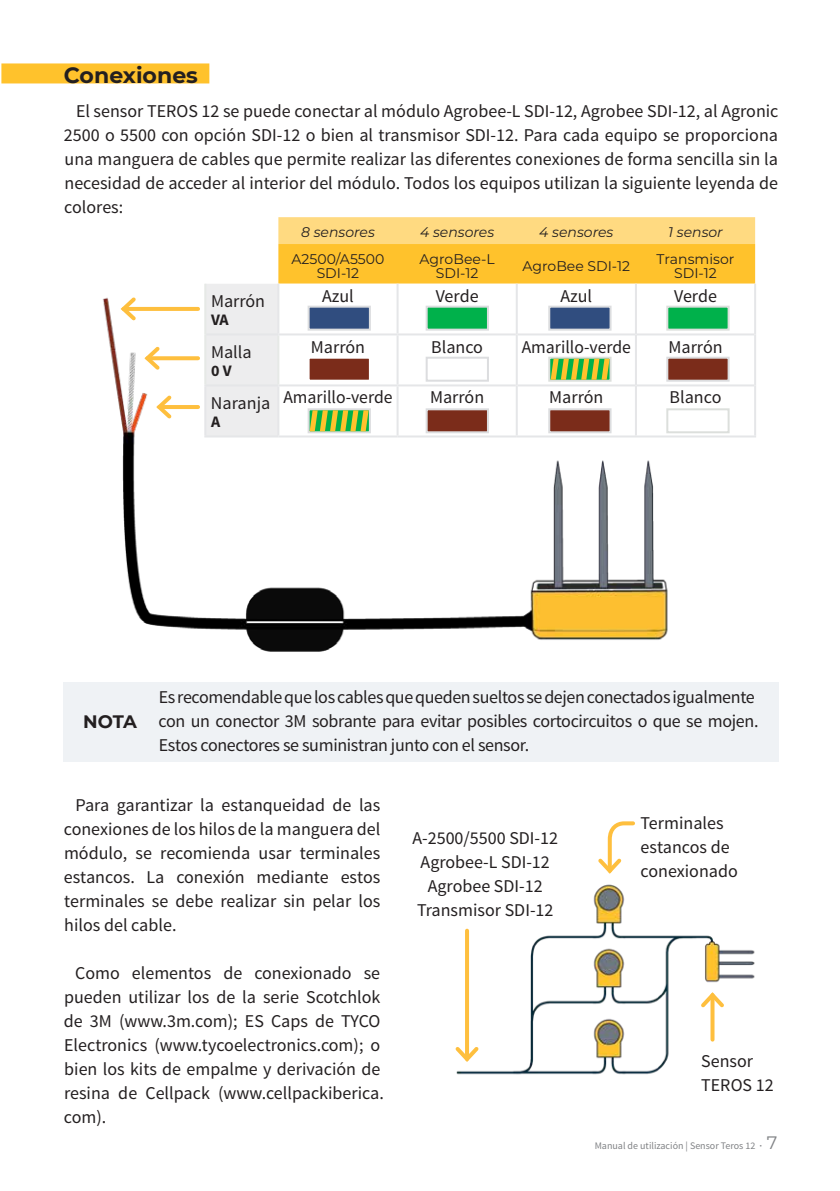
<style>
.page{position:relative;width:840px;height:1191px;background:#fff}
.page>*{position:absolute;margin:0;border:0;box-sizing:border-box;transform-origin:0 0}
.t1{font:700 22px "Montserrat";color:#231f20}
.t2{font:18px/24px "Source Sans Pro";color:#231f20}
.t3{font:18px/24px "Source Sans Pro";letter-spacing:-.02em;color:#231f20}
.t4{font:700 18px "Montserrat";color:#231f20}
.t5{font:700 16px "Source Sans Pro";color:#231f20}
.t6{font:14px/14px "Montserrat";color:#231f20;text-align:center}
.t7{font:italic 14px "Montserrat";color:#231f20}
.t8{font:10px "Source Sans Pro";color:#808285}
.s1{font-weight:600}
.s2{font-family:"Montserrat";font-size:18px}
</style>
<div class="page">
<div style="left:1px;top:63px;width:208px;height:20px;background:#ffc22c"></div>
<img style="left:102px;top:297px;width:575px;height:355px">
<hr style="left:159px;top:405px;width:39px;height:4px;background:#febf3e">
<svg style="left:153px;top:392px;width:22px;height:30px"></svg>
<div style="left:64px;top:682px;width:714px;height:80px;background:#eff2f5"></div>
<img style="left:456px;top:884px;width:299px;height:191px">
<hr style="left:465px;top:930px;width:4px;height:129px;background:#febf3e">
<svg style="left:455px;top:1043px;width:27px;height:22px"></svg>
<svg style="left:598px;top:821px;width:37px;height:53px"></svg>
<svg style="left:710px;top:1011px;width:4px;height:28px"></svg>
<svg style="left:697px;top:989px;width:30px;height:22px"></svg>
<svg style="left:163px;top:356px;width:35px;height:4px"></svg>
<svg style="left:141px;top:343px;width:22px;height:30px"></svg>
<svg style="left:139px;top:307px;width:59px;height:4px"></svg>
<svg style="left:118px;top:297px;width:21px;height:27px"></svg>
<hr style="left:204px;top:386px;width:2px;height:49px;background:#e5e6e8">
<hr style="left:204px;top:384px;width:74px;height:2px;background:#e5e6e8">
<hr style="left:204px;top:435px;width:74px;height:2px;background:#e5e6e8">
<hr style="left:278px;top:435px;width:119px;height:2px;background:#e5e6e8">
<hr style="left:397px;top:435px;width:119px;height:2px;background:#e5e6e8">
<hr style="left:516px;top:435px;width:119px;height:2px;background:#e5e6e8">
<hr style="left:635px;top:435px;width:120px;height:2px;background:#e5e6e8">
<hr style="left:204px;top:334px;width:2px;height:50px;background:#e6e9e6">
<hr style="left:753px;top:284px;width:2px;height:50px;background:#e5e6e8">
<hr style="left:753px;top:334px;width:2px;height:51px;background:#e5e6e8">
<hr style="left:753px;top:385px;width:2px;height:50px;background:#e5e6e8">
<hr style="left:204px;top:284px;width:2px;height:50px;background:#e6e9e6">
<svg style="left:206px;top:217px;width:548px;height:219px"></svg>
<p class="t1" style="left:64px;top:60px;width:136px">Conexiones</p>
<p class="t2" style="left:64px;top:99px;width:715px;text-align:justify;text-indent:12px">El sensor TEROS 12 se puede conectar al módulo Agrobee-L SDI-12, Agrobee SDI-12, al Agronic 2500 o 5500 con opción SDI-12 o bien al transmisor SDI-12. Para cada equipo se proporciona una manguera de cables que permite realizar las diferentes conexiones de forma sencilla sin la necesidad de acceder al interior del módulo. Todos los equipos utilizan la siguiente leyenda de colores:</p>
<p class="t7" style="left:301px;top:223px;width:75px">8 sensores</p>
<p class="t7" style="left:420px;top:223px;width:76px">4 sensores</p>
<p class="t7" style="left:539px;top:223px;width:76px">4 sensores</p>
<p class="t7" style="left:667px;top:223px;width:56px">1 sensor</p>
<p class="t6" style="left:291px;top:251px;width:94px">A2500/A5500<br>SDI-12</p>
<p class="t6" style="left:419px;top:251px;width:76px">AgroBee-L<br>SDI-12</p>
<p class="t6" style="left:522px;top:258px;width:109px">AgroBee SDI-12</p>
<p class="t6" style="left:656px;top:251px;width:79px">Transmisor<br>SDI-12</p>
<p class="t2" style="left:211px;top:289px;width:56px">Marrón</p>
<p class="t5" style="left:211px;top:309px;width:19px">VA</p>
<p class="t2" style="left:322px;top:284px;width:33px">Azul</p>
<p class="t2" style="left:435px;top:284px;width:44px">Verde</p>
<p class="t2" style="left:560px;top:284px;width:33px">Azul</p>
<p class="t2" style="left:673px;top:284px;width:44px">Verde</p>
<p class="t2" style="left:211px;top:340px;width:42px">Malla</p>
<p class="t5" style="left:211px;top:360px;width:22px">0 V</p>
<p class="t2" style="left:311px;top:335px;width:56px">Marrón</p>
<p class="t2" style="left:431px;top:335px;width:53px">Blanco</p>
<p class="t2" style="left:521px;top:335px;width:111px">Amarillo-verde</p>
<p class="t2" style="left:668px;top:335px;width:56px">Marrón</p>
<p class="t2" style="left:211px;top:391px;width:61px">Naranja</p>
<p class="t5" style="left:211px;top:411px;width:11px">A</p>
<p class="t2" style="left:283px;top:386px;width:111px">Amarillo-verde</p>
<p class="t2" style="left:430px;top:386px;width:56px">Marrón</p>
<p class="t2" style="left:549px;top:386px;width:56px">Marrón</p>
<p class="t2" style="left:669px;top:386px;width:53px">Blanco</p>
<p class="t4" style="left:83px;top:708px;width:55px">NOTA</p>
<p class="t3" style="left:158px;top:685px;width:601px">Es recomendable que los cables que queden sueltos se dejen conectados igualmente con un conector 3M sobrante para evitar posibles cortocircuitos o que se mojen.<br>Estos conectores se suministran junto con el sensor.</p>
<p class="t2" style="left:64px;top:793px;width:318px;text-align:justify;text-indent:12px">Para garantizar la estanqueidad de las conexiones de los hilos de la manguera del módulo, se recomienda usar terminales estancos. La conexión mediante estos terminales se debe realizar sin pelar los hilos del cable.</p>
<p class="t2" style="left:64px;top:961px;width:321px;text-indent:11px">Como elementos de conexionado se pueden utilizar los de la serie Scotchlok de 3M (www.3m.com); ES Caps de TYCO Electronics (www.tycoelectronics.com); o bien los kits de empalme y derivación de resina de Cellpack (www.cellpackiberica. com).</p>
<p class="t2" style="left:412px;top:826px;width:147px;text-align:center">A-2500/5500 SDI-12<br>Agrobee-L SDI-12<br>Agrobee SDI-12<br>Transmisor SDI-12</p>
<p class="t2" style="left:640px;top:811px;width:99px">Terminales estancos de conexionado</p>
<p class="t2" style="left:701px;top:1049px;width:74px">Sensor<br>TEROS 12</p>
<p class="t8" style="left:594px;top:1139px;width:184px">Manual de utilización | Sensor Teros 12 <span class="s1">·</span> <span class="s2">7</span></p>
</div>
